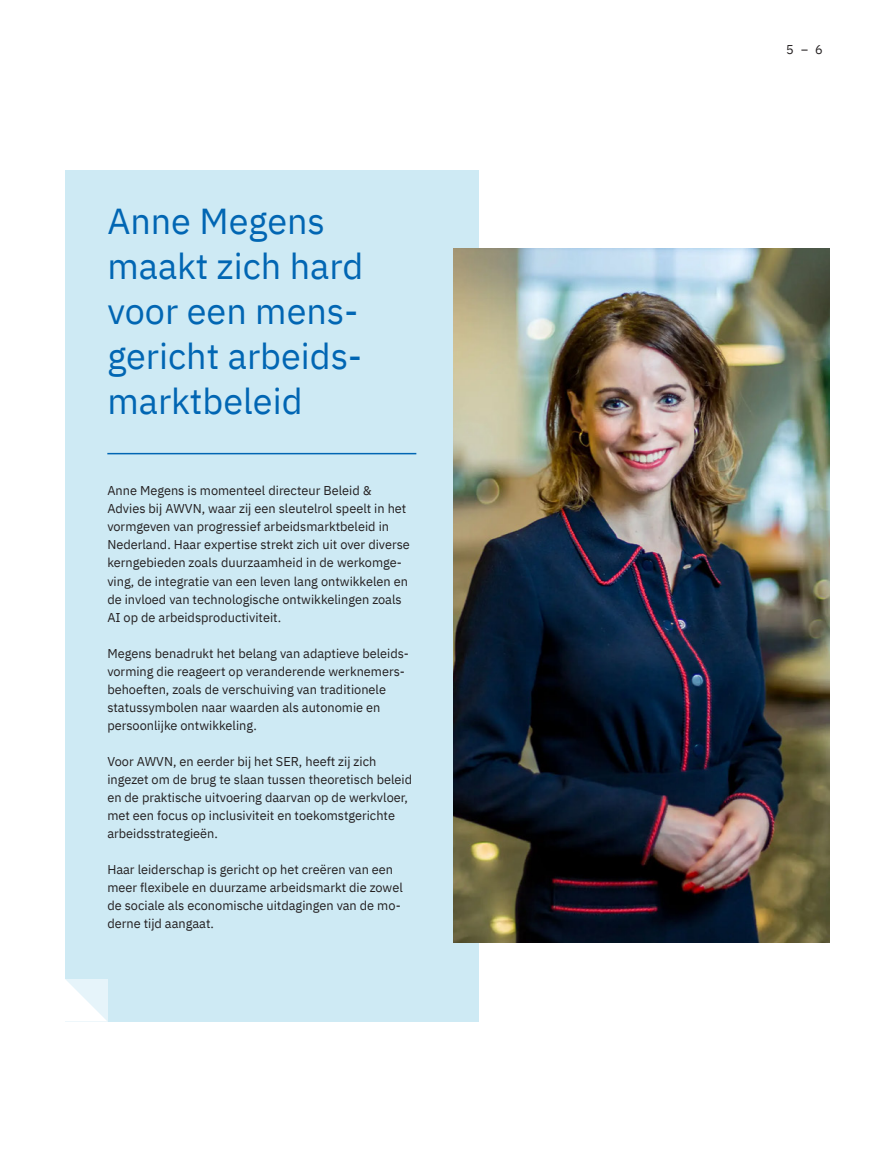
<style>
.page{position:relative;width:893px;height:1149px;background:#fff}
.page>*{position:absolute;margin:0;border:0;box-sizing:border-box;transform-origin:0 0}
.t1{font:36px/45px "IBM Plex Sans";color:#0166b3}
.t2{font:12.75px/18px "IBM Plex Sans";color:#231f20}
.t3{font:12.75px "IBM Plex Mono";color:#231f20}
</style>
<div class="page">
<div style="left:65px;top:170px;width:414px;height:850px;background:#ceeaf4"></div>
<img style="left:453px;top:249px;width:376px;height:693px">
<hr style="left:107px;top:453px;width:309px;height:1px;background:#0166b3">
<svg style="left:65px;top:979px;width:42px;height:41px;background:#f2f9fc"></svg>
<h1 class="t1" style="left:107px;top:196px;width:257px">Anne Megens maakt zich hard voor een mens&shy;gericht arbeids&shy;marktbeleid</h1>
<p class="t2" style="left:107px;top:480px;width:304px">Anne Megens is momenteel directeur Beleid &amp; Advies bij AWVN, waar zij een sleutelrol speelt in het vormgeven van progressief arbeidsmarktbeleid in Nederland. Haar expertise strekt zich uit over diverse kerngebieden zoals duurzaamheid in de werkomge&shy;ving, de integratie van een leven lang ontwikkelen en de invloed van technologische ontwikkelingen zoals AI op de arbeidsproductiviteit.</p>
<p class="t2" style="left:107px;top:642px;width:303px">Megens benadrukt het belang van adaptieve beleids&shy;vorming die reageert op veranderende werknemers&shy;behoeften, zoals de verschuiving van traditionele statussymbolen naar waarden als autonomie en persoonlijke ontwikkeling.</p>
<p class="t2" style="left:107px;top:750px;width:306px">Voor AWVN, en eerder bij het SER, heeft zij zich ingezet om de brug te slaan tussen theoretisch beleid en de praktische uitvoering daarvan op de werkvloer, met een focus op inclusiviteit en toekomstgerichte arbeidsstrategieën.</p>
<p class="t2" style="left:107px;top:858px;width:297px">Haar leiderschap is gericht op het creëren van een meer flexibele en duurzame arbeidsmarkt die zowel de sociale als economische uitdagingen van de mo&shy;derne tijd aangaat.</p>
<p class="t3" style="left:786px;top:40px;width:38px">5–6</p>
</div>
